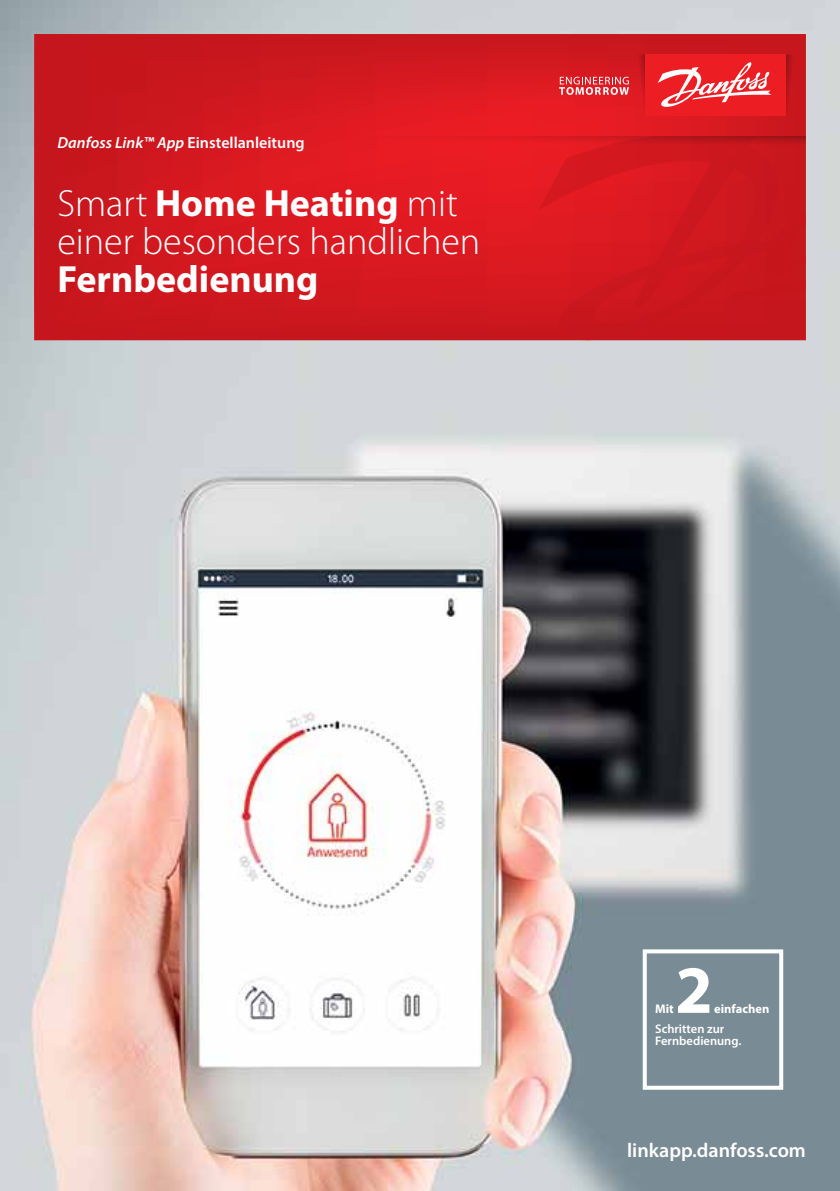
<style>
.page{position:relative;width:840px;height:1191px;background:#fff}
.page>*{position:absolute;margin:0;border:0;box-sizing:border-box;transform-origin:0 0}
.t1{font:700 68px "Myriad Pro";color:#fff}
.t2{font:300 38px/38px "Myriad Pro";color:#fff}
.t3{font:700 38px "Myriad Pro";color:#fff}
.t4{font:600 20px "Myriad Pro";color:#fff}
.t5{font:600 16px "Myriad Pro";color:#fff}
.t6{font:600 12.6px/12.6px "Myriad Pro";color:#fff}
.t7{font:700 12.6px "Myriad Pro";color:#fff}
.s1{font-style:italic}
.s2{font-weight:700}
</style>
<div class="page">
<img style="left:0;top:0;width:839px;height:1191px">
<div style="left:642px;top:949px;width:140px;height:140px;border:4px solid #fff"></div>
<svg style="left:34px;top:34px;width:771px;height:306px;background:#d3181f"></svg>
<svg style="left:538px;top:147px;width:267px;height:193px;background:#d0171e"></svg>
<svg style="left:785px;top:54px;width:11px;height:62px"></svg>
<svg style="left:363px;top:136px;width:442px;height:11px;background:#d4181f"></svg>
<div style="left:644px;top:54px;width:141px;height:62px;background:#ed1d24"></div>
<svg style="left:559px;top:54px;width:85px;height:62px;background:#dd2c33"></svg>
<svg style="left:657px;top:62px;width:114px;height:45px"></svg>
<p class="t5" style="left:57px;top:133px;width:248px"><span class="s1">Danfoss Link™ App</span> Einstellanleitung</p>
<p class="t2" style="left:57px;top:185px;width:424px">Smart <span class="s2">Home Heating</span> mit einer besonders handlichen</p>
<p class="t3" style="left:57px;top:254px;width:262px">Fernbedienung</p>
<h1 class="t1" style="left:674px;top:945px;width:39px">2</h1>
<p class="t7" style="left:713px;top:1000px;width:57px">einfachen</p>
<p class="t6" style="left:654px;top:1022px;width:88px">Schritten zur<br>Fernbedienung.</p>
<p class="t7" style="left:654px;top:1000px;width:20px">Mit</p>
<p class="t4" style="left:626px;top:1137px;width:180px">linkapp.danfoss.com</p>
</div>
